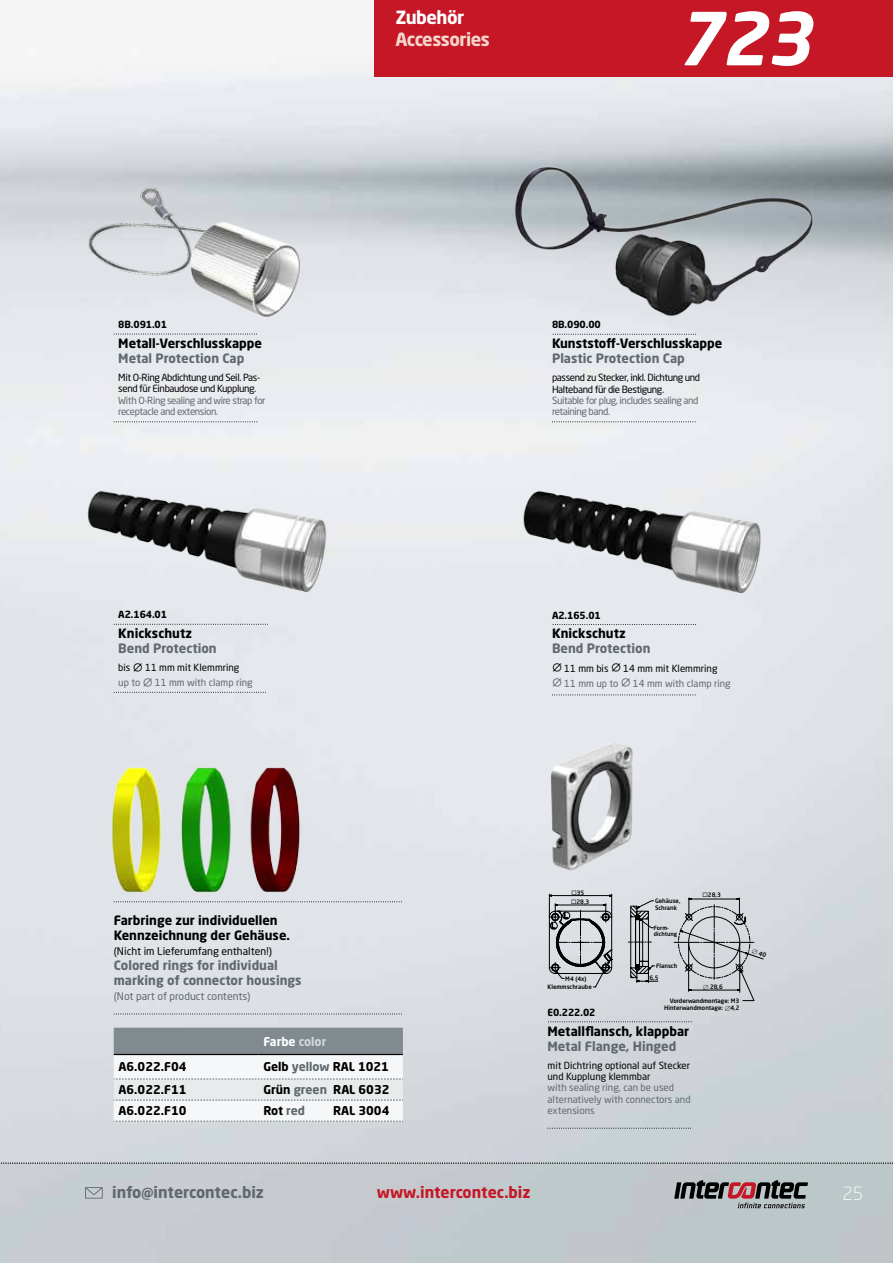
<style>
.page{position:relative;width:893px;height:1263px;background:#fff}
.page>*{position:absolute;margin:0;border:0;box-sizing:border-box;transform-origin:0 0}
.t1{font:italic 700 72px "Neo Sans Pro";color:#fff}
.t2{font:700 18px "Neo Sans Pro";letter-spacing:-.03em;color:#f4d6cd}
.t3{font:700 18px "Neo Sans Pro";letter-spacing:-.03em;color:#fff}
.t4{font:300 18px "Neo Sans Pro";color:#fff}
.t5{font:700 15.6px "Neo Sans Pro";color:#60696e}
.t6{font:700 15.6px "Neo Sans Pro";color:#c51725}
.t7{font:700 12.75px/15px "Neo Sans Pro";color:#000}
.t8{font:700 12.75px/15px "Neo Sans Pro";color:#60696e}
.t9{font:700 12px "Neo Sans Pro";color:#000}
.t10{font:700 12px "Neo Sans Pro";color:#fff}
.t11{font:10.5px "Neo Sans Pro";color:#000}
.t12{font:10.5px "Neo Sans Pro";color:#60696e}
.t13{font:9.75px/15px "Neo Sans Pro";color:#60696e}
.t14{font:9.75px/11.4px "Neo Sans Pro";letter-spacing:-.04em;color:#000}
.t15{font:9.75px/11.4px "Neo Sans Pro";letter-spacing:-.04em;color:#60696e}
.t16{font:9.75px/11.4px "Neo Sans Pro";color:#000}
.t17{font:700 9.75px "Neo Sans Pro";letter-spacing:-.01em;color:#000}
.t18{font:500 6px/7.6px "Neo Sans Pro";color:#000;text-align:right}
.t19{font:500 5.7px/6.9px "Neo Sans Pro";color:#000}
.s1{color:#000}
.s2{color:#d1d6da}
.s3{color:#60696e}
.s4{font-family:"Math Technical P04";font-weight:400}
</style>
<div class="page">
<img style="left:0;top:56px;width:893px;height:1107px">
<div style="left:0;top:1163px;width:893px;height:100px;background:#c4c9cd"></div>
<div style="left:374px;top:0;width:519px;height:76px;background:#c51725"></div>
<svg style="left:674px;top:1180px;width:134px;height:28px"></svg>
<svg style="left:85px;top:1187px;width:18px;height:11px"></svg>
<svg style="left:1px;top:1163px;width:892px;height:1px"></svg>
<img style="left:519px;top:439px;width:263px;height:182px">
<svg style="left:553px;top:334px;width:143px;height:1px"></svg>
<svg style="left:552px;top:422px;width:143px;height:1px"></svg>
<svg style="left:114px;top:334px;width:143px;height:1px"></svg>
<img style="left:85px;top:184px;width:132px;height:94px">
<svg style="left:114px;top:422px;width:143px;height:1px"></svg>
<svg style="left:553px;top:624px;width:143px;height:1px"></svg>
<svg style="left:552px;top:695px;width:143px;height:1px"></svg>
<svg style="left:114px;top:624px;width:154px;height:1px"></svg>
<svg style="left:114px;top:692px;width:152px;height:1px"></svg>
<img style="left:167px;top:221px;width:146px;height:97px">
<img style="left:85px;top:439px;width:246px;height:164px">
<img style="left:508px;top:144px;width:314px;height:188px">
<img style="left:94px;top:756px;width:226px;height:144px">
<svg style="left:114px;top:901px;width:288px;height:1px"></svg>
<svg style="left:114px;top:1014px;width:288px;height:1px"></svg>
<svg style="left:114px;top:1028px;width:289px;height:94px"></svg>
<svg style="left:548px;top:1128px;width:143px;height:1px"></svg>
<svg style="left:548px;top:1021px;width:143px;height:1px"></svg>
<img style="left:500px;top:719px;width:213px;height:160px">
<svg style="left:548px;top:894px;width:219px;height:107px;background:#bcbec3"></svg>
<p class="t17" style="left:118px;top:318px;width:50px">8B.091.01</p>
<h3 class="t7" style="left:118px;top:335px;width:145px">Metall-Verschlusskappe</h3>
<h3 class="t8" style="left:118px;top:350px;width:128px">Metal Protection Cap</h3>
<p class="t14" style="left:118px;top:372px;width:143px">Mit O-Ring Abdichtung und Seil. Pas&shy;send für Einbaudose und Kupplung.</p>
<p class="t15" style="left:118px;top:394px;width:149px">With O-Ring sealing and wire strap for receptacle and extension.</p>
<h2 class="t3" style="left:395px;top:6px;width:70px">Zubehör</h2>
<h2 class="t2" style="left:395px;top:27px;width:96px">Accessories</h2>
<h1 class="t1" style="left:676px;top:-8px;width:137px">723</h1>
<p class="t17" style="left:552px;top:318px;width:50px">8B.090.00</p>
<h3 class="t7" style="left:552px;top:335px;width:172px">Kunststoff-Verschlusskappe</h3>
<h3 class="t8" style="left:552px;top:350px;width:134px">Plastic Protection Cap</h3>
<p class="t14" style="left:552px;top:372px;width:150px">passend zu Stecker, inkl. Dichtung und<br>Halteband für die Bestigung.</p>
<p class="t15" style="left:552px;top:394px;width:148px">Suitable for plug, includes sealing and retaining band.</p>
<p class="t17" style="left:118px;top:608px;width:50px">A2.164.01</p>
<p class="t17" style="left:552px;top:609px;width:50px">A2.165.01</p>
<h3 class="t7" style="left:118px;top:625px;width:75px">Knickschutz</h3>
<h3 class="t8" style="left:118px;top:640px;width:100px">Bend Protection</h3>
<p class="t13" style="left:118px;top:660px;width:136px"><span class="s1">bis</span> <sup>M</sup> <span class="s1">11 mm mit Klemmring<br></span>up to <sup>M</sup> 11 mm with clamp ring</p>
<h3 class="t7" style="left:114px;top:913px;width:178px">Farbringe zur individuellen<br>Kennzeichnung der Gehäuse.</h3>
<p class="t11" style="left:114px;top:945px;width:160px">(Nicht im Lieferumfang enthalten!)</p>
<h3 class="t8" style="left:114px;top:958px;width:189px">Colored rings for individual marking of connector housings</h3>
<p class="t12" style="left:114px;top:990px;width:138px">(Not part of product contents)</p>
<p class="t10" style="left:263px;top:1033px;width:64px">Farbe <span class="s2">color</span></p>
<p class="t9" style="left:119px;top:1059px;width:70px">A6.022.F04</p>
<p class="t9" style="left:263px;top:1059px;width:127px">Gelb <span class="s3">yellow</span> RAL 1021</p>
<p class="t9" style="left:119px;top:1082px;width:70px">A6.022.F11</p>
<p class="t9" style="left:263px;top:1082px;width:128px">Grün <span class="s3">green</span> RAL 6032</p>
<p class="t9" style="left:119px;top:1103px;width:70px">A6.022.F10</p>
<p class="t9" style="left:263px;top:1103px;width:43px">Rot <span class="s3">red</span></p>
<p class="t9" style="left:333px;top:1103px;width:58px">RAL 3004</p>
<h3 class="t7" style="left:552px;top:626px;width:75px">Knickschutz</h3>
<h3 class="t8" style="left:552px;top:641px;width:100px">Bend Protection</h3>
<p class="t13" style="left:552px;top:660px;width:180px"><sup>M</sup> <span class="s1">11 mm bis</span> <sup>M</sup> <span class="s1">14 mm mit Klemmring<br></span><sup>M</sup> 11 mm up to <sup>M</sup> 14 mm with clamp ring</p>
<p class="t18" style="left:571px;top:889px;width:14px">◻35</p>
<p class="t18" style="left:571px;top:898px;width:20px">◻28,3</p>
<p class="t18" style="left:565px;top:975px;width:23px">M4 (4x)</p>
<p class="t18" style="left:655px;top:896px;width:27px;line-height:7.2px;text-align:left">Gehäuse,<br>Schrank</p>
<p class="t19" style="left:654px;top:924px;width:25px">Form&shy;dichtung</p>
<p class="t18" style="left:649px;top:974px;width:11px">6,5</p>
<p class="t18" style="left:656px;top:961px;width:23px">Flansch</p>
<p class="t18" style="left:703px;top:891px;width:20px">◻28,3</p>
<p class="t18" style="left:548px;top:983px;width:46px">Klemmschraube</p>
<p class="t18" style="left:703px;top:983px;width:22px"><span class="s4">M</span> 28,6</p>
<p class="t17" style="left:548px;top:1006px;width:49px">E0.222.02</p>
<p class="t18" style="left:664px;top:996px;width:77px">Vorderwandmontage: M3<br>Hinterwandmontage: <span class="s4">M</span>4,2</p>
<h3 class="t7" style="left:548px;top:1023px;width:143px">Metallflansch, klappbar</h3>
<h3 class="t8" style="left:548px;top:1038px;width:130px">Metal Flange, Hinged</h3>
<p class="t16" style="left:548px;top:1059px;width:144px">mit Dichtring optional auf Stecker und Kupplung klemmbar</p>
<p class="t13" style="left:548px;top:1082px;width:145px;line-height:11.4px">with sealing ring, can be used alternatively with connectors and extensions</p>
<h3 class="t5" style="left:112px;top:1182px;width:153px">info@intercontec.biz</h3>
<h3 class="t6" style="left:377px;top:1182px;width:155px">www.intercontec.biz</h3>
<h2 class="t4" style="left:842px;top:1183px;width:22px">25</h2>
</div>
